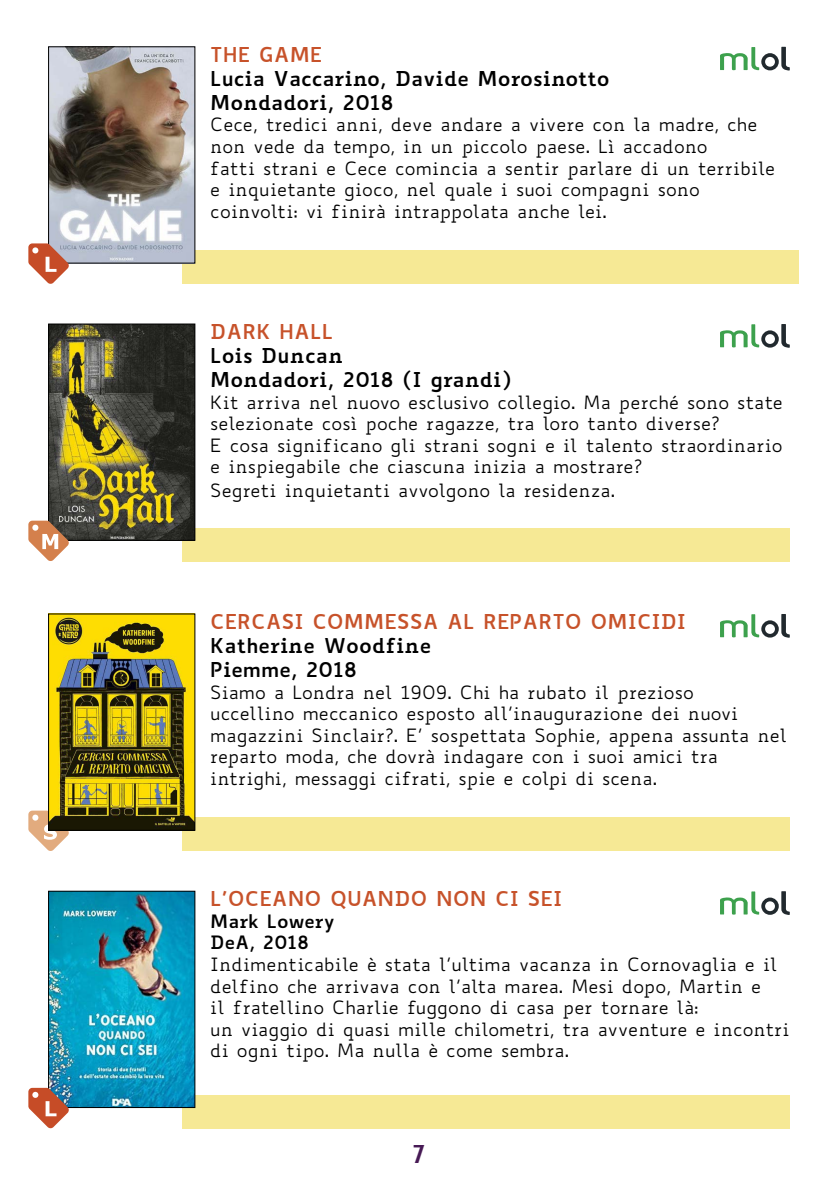
<style>
.page{position:relative;width:840px;height:1191px;background:#fff}
.page>*{position:absolute;margin:0;border:0;box-sizing:border-box;transform-origin:0 0}
.t1{font:700 24px "Biancoenero";color:#471a55}
.t2{font:700 20px/24px "Biancoenero";color:#000}
.t3{font:700 20px "Biancoenero";color:#c7522a}
.t4{font:18px/21.6px "Biancoenero";color:#000}
.t5{font:700 18px/21.6px "Biancoenero";color:#000}
</style>
<div class="page">
<div style="left:182px;top:250px;width:615px;height:34px;background:#f6e995"></div>
<img style="left:50px;top:48px;width:143px;height:214px">
<div style="left:48px;top:46px;width:147px;height:218px;border:1px solid #000"></div>
<svg style="left:720px;top:47px;width:69px;height:24px"></svg>
<div style="left:182px;top:527px;width:607px;height:34px;background:#f6e995"></div>
<img style="left:50px;top:325px;width:143px;height:214px">
<div style="left:48px;top:323px;width:147px;height:218px;border:1px solid #000"></div>
<svg style="left:28px;top:810px;width:41px;height:41px"></svg>
<svg style="left:720px;top:324px;width:69px;height:24px"></svg>
<div style="left:182px;top:817px;width:607px;height:34px;background:#f6e995"></div>
<img style="left:50px;top:615px;width:143px;height:213px">
<div style="left:48px;top:613px;width:147px;height:217px;border:1px solid #000"></div>
<svg style="left:720px;top:614px;width:69px;height:24px"></svg>
<div style="left:182px;top:1094px;width:607px;height:34px;background:#f6e995"></div>
<img style="left:50px;top:892px;width:143px;height:214px">
<div style="left:48px;top:890px;width:147px;height:218px;border:1px solid #000"></div>
<svg style="left:720px;top:891px;width:69px;height:24px"></svg>
<svg style="left:28px;top:243px;width:41px;height:41px"></svg>
<svg style="left:28px;top:520px;width:41px;height:41px"></svg>
<svg style="left:28px;top:1087px;width:41px;height:41px"></svg>
<p class="t3" style="left:210px;top:37px;width:113px">THE GAME</p>
<p class="t2" style="left:210px;top:64px;width:401px">Lucia Vaccarino, Davide Morosinotto<br>Mondadori, 2018</p>
<p class="t4" style="left:210px;top:114px;width:566px">Cece, tredici anni, deve andare a vivere con la madre, che non vede da tempo, in un piccolo paese. Lì accadono<br>fatti strani e Cece comincia a sentir parlare di un terribile e inquietante gioco, nel quale i suoi compagni sono coinvolti: vi finirà intrappolata anche lei.</p>
<p class="t3" style="left:210px;top:314px;width:124px">DARK HALL</p>
<p class="t2" style="left:210px;top:341px;width:303px">Lois Duncan<br>Mondadori, 2018 (I grandi)</p>
<p class="t4" style="left:210px;top:391px;width:574px">Kit arriva nel nuovo esclusivo collegio. Ma perché sono state selezionate così poche ragazze, tra loro tanto diverse?<br>E cosa significano gli strani sogni e il talento straordinario e inspiegabile che ciascuna inizia a mostrare?</p>
<p class="t4" style="left:210px;top:480px;width:406px">Segreti inquietanti avvolgono la residenza.</p>
<p class="t3" style="left:210px;top:604px;width:477px">CERCASI COMMESSA AL REPARTO OMICIDI</p>
<p class="t2" style="left:210px;top:631px;width:222px">Katherine Woodfine<br>Piemme, 2018</p>
<p class="t4" style="left:210px;top:681px;width:578px">Siamo a Londra nel 1909. Chi ha rubato il prezioso<br>uccellino meccanico esposto all’inaugurazione dei nuovi magazzini Sinclair?. E’ sospettata Sophie, appena assunta nel reparto moda, che dovrà indagare con i suoi amici tra intrighi, messaggi cifrati, spie e colpi di scena.</p>
<p class="t3" style="left:210px;top:881px;width:353px">L’OCEANO QUANDO NON CI SEI</p>
<p class="t5" style="left:210px;top:908px;width:126px">Mark Lowery<br>DeA, 2018</p>
<p class="t4" style="left:210px;top:953px;width:580px">Indimenticabile è stata l’ultima vacanza in Cornovaglia e il delfino che arrivava con l’alta marea. Mesi dopo, Martin e<br>il fratellino Charlie fuggono di casa per tornare là:<br>un viaggio di quasi mille chilometri, tra avventure e incontri di ogni tipo. Ma nulla è come sembra.</p>
<h1 class="t1" style="left:412px;top:1132px;width:15px">7</h1>
</div>
